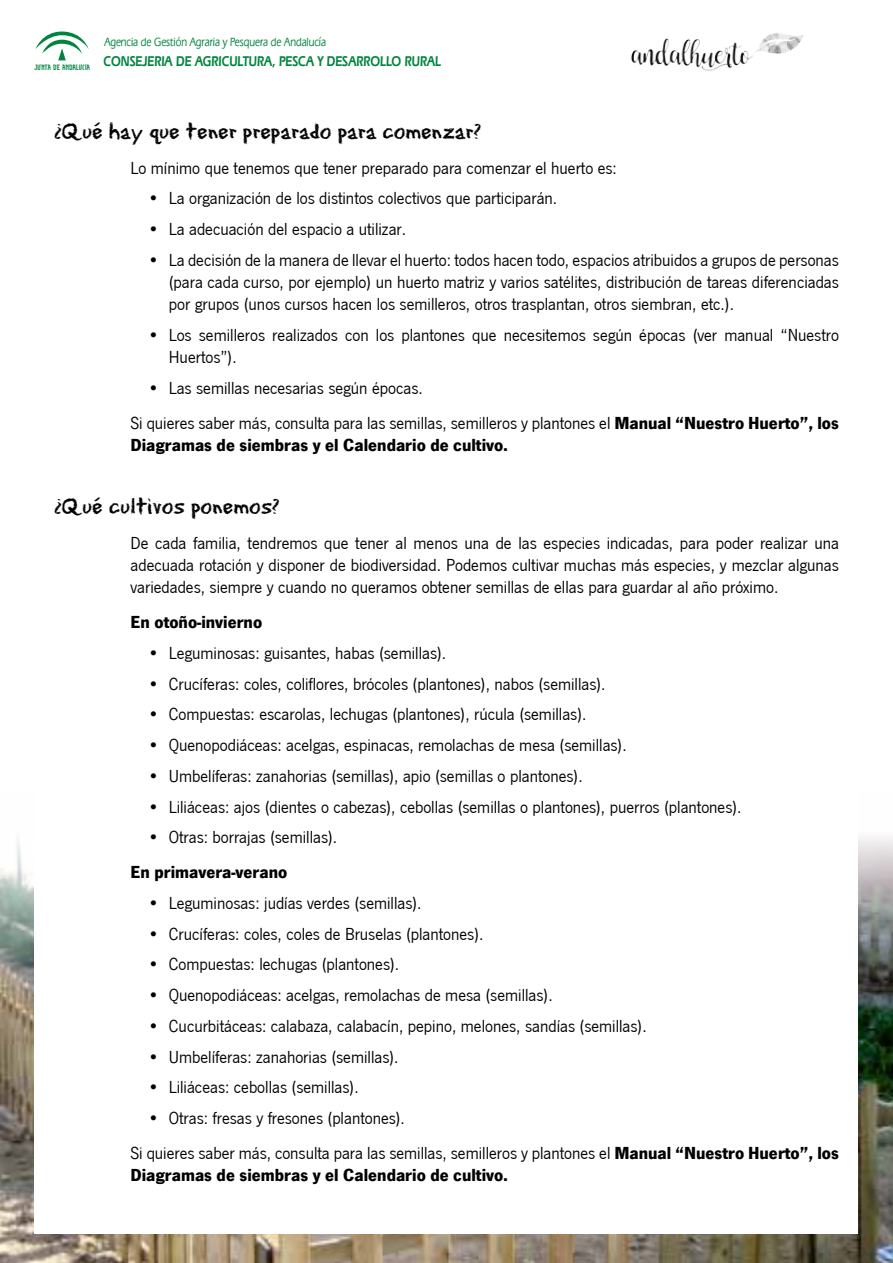
<style>
.page{position:relative;width:893px;height:1263px;background:#fff}
.page>*{position:absolute;margin:0;border:0;box-sizing:border-box;transform-origin:0 0}
.t1{font:24px "Eraser Dust";color:#000}
.t2{font:18px/22.2px "News Got T";color:#000}
.t3{font:700 18px "News Got T";color:#000}
.t4{font:600 14.85px "Eras IT Cby BT";color:#00853e;scale:.8 1}
.t5{font:500 12.45px "Eras IT Cby BT";color:#00853e;scale:.8 1}
.t6{font:4.2px "Alfabeto Andaluz Bsico";color:#00853e;scale:.95 1}
.s1{font-weight:700}
</style>
<div class="page">
<img style="left:0;top:837px;width:892px;height:426px">
<div style="left:34px;top:36px;width:823px;height:1198px;background:#fff"></div>
<svg style="left:35px;top:32px;width:54px;height:28px"></svg>
<img style="left:631px;top:33px;width:172px;height:38px">
<p class="t6" style="left:34px;top:67px;width:61px">JUNTA DE ANDALUCIA</p>
<p class="t5" style="left:104px;top:35px;width:279px">Agencia de Gestión Agraria y Pesquera de Andalucía</p>
<p class="t4" style="left:104px;top:52px;width:423px">CONSEJERIA DE AGRICULTURA, PESCA Y DESARROLLO RURAL</p>
<h1 class="t1" style="left:54px;top:114px;width:429px">¿Qué hay que tener preparado para comenzar?</h1>
<p class="t2" style="left:131px;top:157px;width:488px">Lo mínimo que tenemos que tener preparado para comenzar el huerto es:</p>
<p class="t2" style="left:148px;top:187px;width:411px">• La organización de los distintos colectivos que participarán.</p>
<p class="t2" style="left:148px;top:218px;width:260px">• La adecuación del espacio a utilizar.</p>
<p class="t2" style="left:169px;top:249px;width:672px;text-align:justify;text-indent:-21px">• La decisión de la manera de llevar el huerto: todos hacen todo, espacios atribuidos a grupos de personas (para cada curso, por ejemplo) un huerto matriz y varios satélites, distribución de tareas diferenciadas por grupos (unos cursos hacen los semilleros, otros trasplantan, otros siembran, etc.).</p>
<p class="t2" style="left:169px;top:324px;width:672px;text-indent:-21px">• Los semilleros realizados con los plantones que necesitemos según épocas (ver manual “Nuestro<br>Huertos”).</p>
<p class="t2" style="left:131px;top:370px;width:710px;line-height:35px;text-indent:17px">• Las semillas necesarias según épocas.<br>Si quieres saber más, consulta para las semillas, semilleros y plantones el <span class="s1">Manual “Nuestro Huerto”, los</span></p>
<p class="t3" style="left:131px;top:434px;width:379px">Diagramas de siembras y el Calendario de cultivo.</p>
<h1 class="t1" style="left:54px;top:489px;width:227px">¿Qué cultivos ponemos?</h1>
<p class="t2" style="left:131px;top:532px;width:710px;text-align:justify">De cada familia, tendremos que tener al menos una de las especies indicadas, para poder realizar una adecuada rotación y disponer de biodiversidad. Podemos cultivar muchas más especies, y mezclar algunas variedades, siempre y cuando no queramos obtener semillas de ellas para guardar al año próximo.</p>
<p class="t3" style="left:131px;top:612px;width:133px">En otoño-invierno</p>
<p class="t2" style="left:148px;top:642px;width:300px">• Leguminosas: guisantes, habas (semillas).</p>
<p class="t2" style="left:148px;top:673px;width:459px">• Crucíferas: coles, coliflores, brócoles (plantones), nabos (semillas).</p>
<p class="t2" style="left:148px;top:704px;width:440px">• Compuestas: escarolas, lechugas (plantones), rúcula (semillas).</p>
<p class="t2" style="left:148px;top:734px;width:481px">• Quenopodiáceas: acelgas, espinacas, remolachas de mesa (semillas).</p>
<p class="t2" style="left:148px;top:765px;width:437px">• Umbelíferas: zanahorias (semillas), apio (semillas o plantones).</p>
<p class="t2" style="left:148px;top:796px;width:595px">• Liliáceas: ajos (dientes o cabezas), cebollas (semillas o plantones), puerros (plantones).</p>
<p class="t2" style="left:148px;top:826px;width:191px">• Otras: borrajas (semillas).</p>
<p class="t3" style="left:131px;top:862px;width:158px">En primavera-verano</p>
<p class="t2" style="left:148px;top:892px;width:276px">• Leguminosas: judías verdes (semillas).</p>
<p class="t2" style="left:148px;top:923px;width:337px">• Crucíferas: coles, coles de Bruselas (plantones).</p>
<p class="t2" style="left:148px;top:953px;width:253px">• Compuestas: lechugas (plantones).</p>
<p class="t2" style="left:148px;top:984px;width:407px">• Quenopodiáceas: acelgas, remolachas de mesa (semillas).</p>
<p class="t2" style="left:148px;top:1015px;width:501px">• Cucurbitáceas: calabaza, calabacín, pepino, melones, sandías (semillas).</p>
<p class="t2" style="left:148px;top:1046px;width:252px">• Umbelíferas: zanahorias (semillas).</p>
<p class="t2" style="left:148px;top:1076px;width:213px">• Liliáceas: cebollas (semillas).</p>
<p class="t2" style="left:131px;top:1101px;width:710px;line-height:35px;text-indent:17px">• Otras: fresas y fresones (plantones).<br>Si quieres saber más, consulta para las semillas, semilleros y plantones el <span class="s1">Manual “Nuestro Huerto”, los</span></p>
<p class="t3" style="left:131px;top:1164px;width:379px">Diagramas de siembras y el Calendario de cultivo.</p>
</div>
